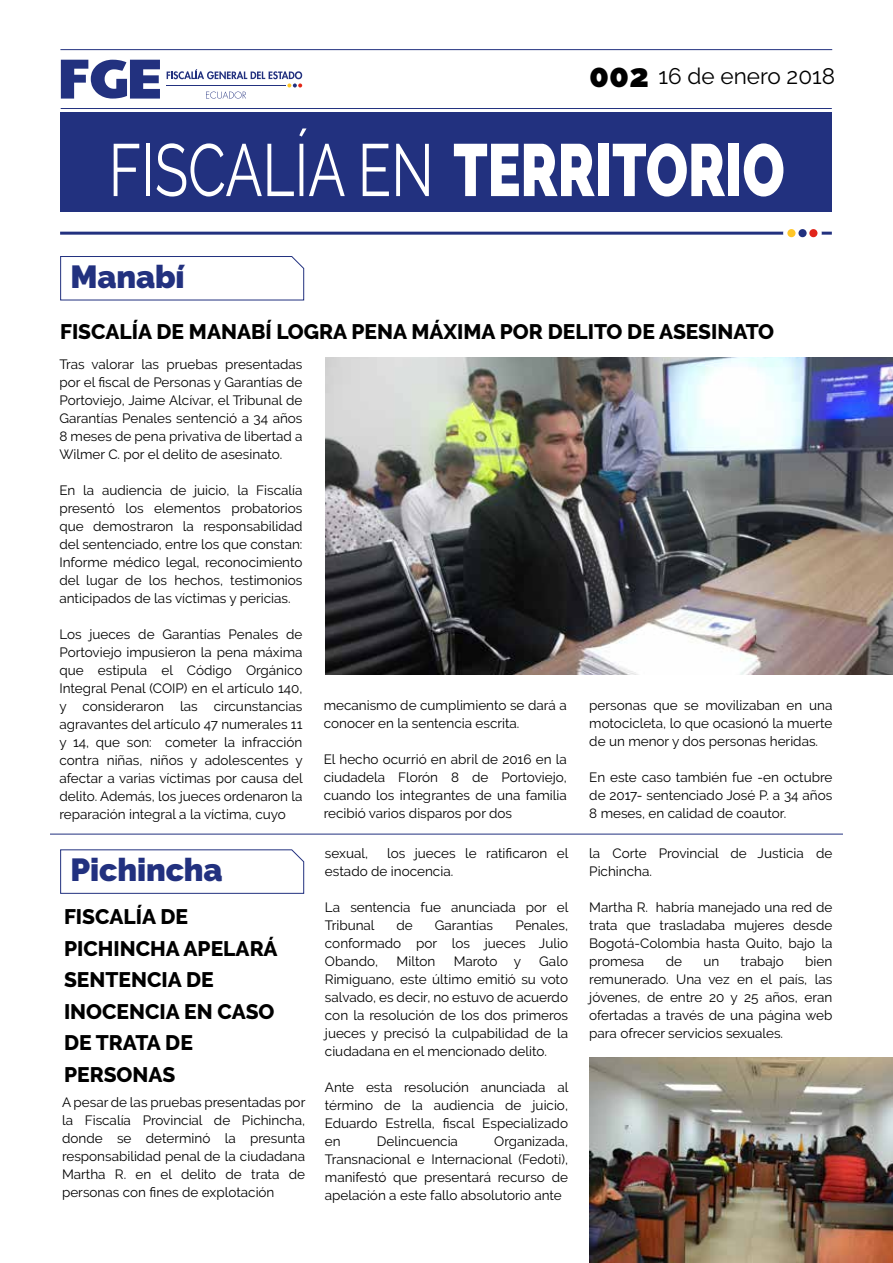
<style>
.page{position:relative;width:893px;height:1263px;background:#fff}
.page>*{position:absolute;margin:0;border:0;box-sizing:border-box;transform-origin:0 0}
.t1{font:900 31.8px "Raleway";letter-spacing:-.005em;color:#22317f}
.t2{font:22.5px "Raleway";color:#000}
.t3{font:800 21px/31.5px "Raleway";color:#000}
.t4{font:13.5px/18px "Raleway";color:#000;text-align:justify}
.s1{font-weight:900;font-size:32.7px}
</style>
<div class="page">
<img style="left:326px;top:357px;width:567px;height:317px">
<hr style="left:50px;top:834px;width:793px;height:1px;background:#22317f">
<div style="left:61px;top:112px;width:771px;height:100px;background:#22317f"></div>
<hr style="left:60px;top:232px;width:772px;height:3px;background:#22317f">
<hr style="left:61px;top:108px;width:771px;height:1px;background:#22317f">
<hr style="left:60px;top:49px;width:772px;height:1px;background:#22317f">
<svg style="left:454px;top:144px;width:141px;height:52px"></svg>
<div style="left:598px;top:144px;width:11px;height:52px;background:#fff"></div>
<svg style="left:613px;top:143px;width:112px;height:54px"></svg>
<div style="left:728px;top:144px;width:11px;height:52px;background:#fff"></div>
<svg style="left:744px;top:143px;width:39px;height:54px"></svg>
<svg style="left:114px;top:144px;width:25px;height:52px"></svg>
<hr style="left:146px;top:144px;width:4px;height:52px;background:#fff">
<svg style="left:157px;top:128px;width:188px;height:69px"></svg>
<svg style="left:363px;top:144px;width:26px;height:52px"></svg>
<svg style="left:396px;top:144px;width:33px;height:52px"></svg>
<div style="left:783px;top:225px;width:17px;height:16px;background:#fff;border-radius:50%"></div>
<div style="left:805px;top:225px;width:17px;height:16px;background:#fff;border-radius:50%"></div>
<div style="left:787px;top:229px;width:8px;height:8px;background:#ffc627;border-radius:50%"></div>
<div style="left:798px;top:229px;width:9px;height:8px;background:#22317f;border-radius:50%"></div>
<div style="left:809px;top:229px;width:8px;height:8px;background:#e1251b;border-radius:50%"></div>
<svg style="left:61px;top:60px;width:99px;height:39px"></svg>
<hr style="left:166px;top:85px;width:120px;height:1px;background:#22317f">
<svg style="left:167px;top:69px;width:135px;height:30px"></svg>
<svg style="left:60px;top:256px;width:244px;height:45px"></svg>
<svg style="left:60px;top:849px;width:244px;height:45px"></svg>
<img style="left:589px;top:1057px;width:304px;height:206px">
<h1 class="t1" style="left:70px;top:258px;width:116px">Manabí</h1>
<h2 class="t2" style="left:589px;top:63px;width:247px"><span class="s1">002</span> 16 de enero 2018</h2>
<h3 class="t3" style="left:60px;top:316px;width:716px">FISCALÍA DE MANABÍ LOGRA PENA MÁXIMA POR DELITO DE ASESINATO</h3>
<p class="t4" style="left:59px;top:355px;width:245px">Tras valorar las pruebas presentadas por el fiscal de Personas y Garantías de Portoviejo, Jaime Alcívar, el Tribunal de Garantías Penales sentenció a 34 años 8 meses de pena privativa de libertad a Wilmer C. por el delito de asesinato.</p>
<p class="t4" style="left:59px;top:481px;width:245px">En la audiencia de juicio, la Fiscalía presentó los elementos probatorios que demostraron la responsabilidad del sentenciado, entre los que constan:<br>Informe médico legal, reconocimiento del lugar de los hechos, testimonios anticipados de las víctimas y pericias.</p>
<p class="t4" style="left:59px;top:625px;width:245px">Los jueces de Garantías Penales de Portoviejo impusieron la pena máxima que estipula el Código Orgánico Integral Penal (COIP) en el artículo 140, y consideraron las circunstancias agravantes del artículo 47 numerales 11 y 14, que son: cometer la infracción contra niñas, niños y adolescentes y afectar a varias víctimas por causa del delito. Además, los jueces ordenaron la reparación integral a la víctima, cuyo</p>
<h1 class="t1" style="left:70px;top:852px;width:154px">Pichincha</h1>
<h3 class="t3" style="left:64px;top:901px;width:215px">FISCALÍA DE<br>PICHINCHA APELARÁ<br>SENTENCIA DE<br>INOCENCIA EN CASO<br>DE TRATA DE<br>PERSONAS</h3>
<p class="t4" style="left:62px;top:1093px;width:245px">A pesar de las pruebas presentadas por la Fiscalía Provincial de Pichincha, donde se determinó la presunta responsabilidad penal de la ciudadana Martha R. en el delito de trata de personas con fines de explotación</p>
<p class="t4" style="left:324px;top:696px;width:245px">mecanismo de cumplimiento se dará a conocer en la sentencia escrita.</p>
<p class="t4" style="left:324px;top:750px;width:245px">El hecho ocurrió en abril de 2016 en la ciudadela Florón 8 de Portoviejo, cuando los integrantes de una familia recibió varios disparos por dos</p>
<p class="t4" style="left:325px;top:844px;width:245px;text-indent:62px">los jueces le ratificaron el estado de inocencia.</p>
<p class="t4" style="left:325px;top:898px;width:245px">La sentencia fue anunciada por el<br>Tribunal</p>
<p class="t4" style="left:325px;top:844px;width:45px">sexual,</p>
<p class="t4" style="left:325px;top:916px;width:245px;text-indent:190px">Penales, conformado por los jueces Julio Obando,</p>
<p class="t4" style="left:396px;top:916px;width:18px">de</p>
<p class="t4" style="left:435px;top:916px;width:60px">Garantías</p>
<p class="t4" style="left:325px;top:952px;width:245px;text-indent:214px">Galo Rimiguano, este último emitió su voto salvado, es decir, no estuvo de acuerdo con la resolución de los dos primeros jueces y precisó la culpabilidad de la ciudadana en el mencionado delito.</p>
<p class="t4" style="left:325px;top:1078px;width:245px">Ante esta resolución anunciada al término de la audiencia de juicio, Eduardo Estrella, fiscal Especializado en</p>
<p class="t4" style="left:397px;top:952px;width:40px">Milton</p>
<p class="t4" style="left:454px;top:952px;width:69px">Maroto y</p>
<p class="t4" style="left:325px;top:1132px;width:245px;text-indent:169px">Organizada, Transnacional e Internacional (Fedoti), manifestó que presentará recurso de apelación a este fallo absolutorio ante</p>
<p class="t4" style="left:377px;top:1132px;width:83px">Delincuencia</p>
<p class="t4" style="left:589px;top:696px;width:245px">personas que se movilizaban en una motocicleta, lo que ocasionó la muerte de un menor y dos personas heridas.</p>
<p class="t4" style="left:589px;top:768px;width:245px">En este caso también fue -en octubre de 2017- sentenciado José P. a 34 años 8 meses, en calidad de coautor.</p>
<p class="t4" style="left:589px;top:844px;width:245px">la Corte Provincial de Justicia de<br>Pichincha.</p>
<p class="t4" style="left:589px;top:898px;width:245px">Martha R. habría manejado una red de trata que trasladaba mujeres desde Bogotá-Colombia hasta Quito, bajo la promesa</p>
<p class="t4" style="left:589px;top:952px;width:245px;text-indent:216px">bien remunerado. Una vez en el país, las jóvenes, de entre 20 y 25 años, eran ofertadas a través de una página web para ofrecer servicios sexuales.</p>
<p class="t4" style="left:666px;top:952px;width:18px">de</p>
<p class="t4" style="left:703px;top:952px;width:17px">un</p>
<p class="t4" style="left:741px;top:952px;width:45px">trabajo</p>
</div>
